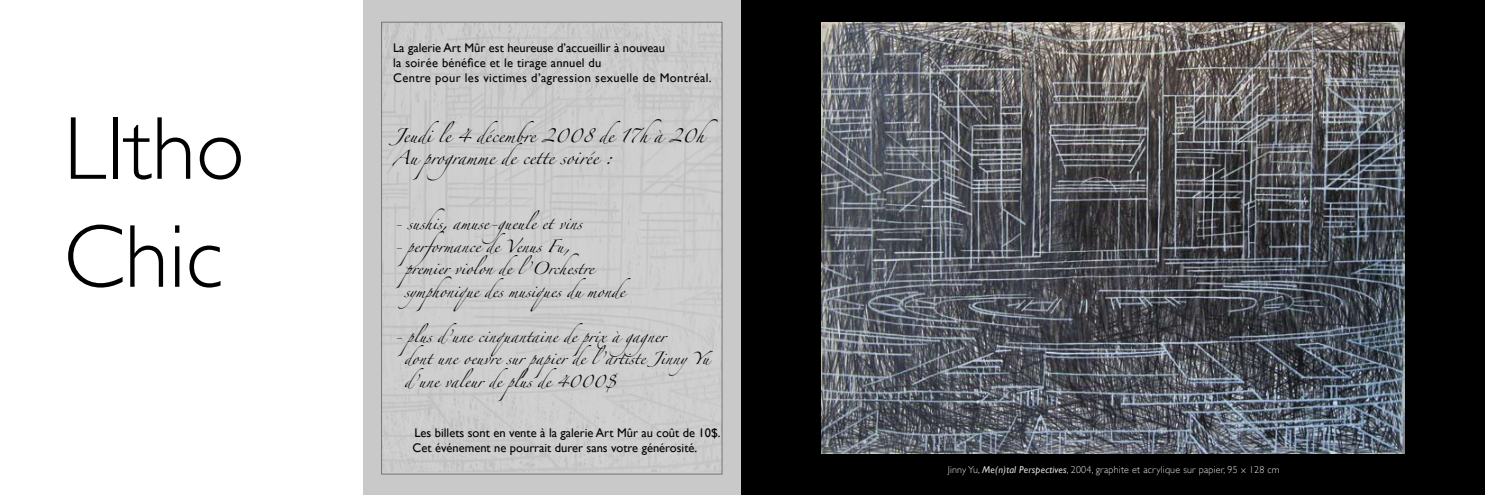
<style>
.page{position:relative;width:1485px;height:495px;background:#fff}
.page>*{position:absolute;margin:0;border:0;box-sizing:border-box;transform-origin:0 0}
.t1{font:300 90px/108px "Gill Sans";color:#000}
.t2{font:12.5px/15px "Gill Sans";letter-spacing:.02em;color:#000}
.t3{font:12.5px/15px "Gill Sans";color:#000}
.t4{font:12.5px/22.5px "Zapfino";color:#000}
.t5{font:11.25px/22.5px "Zapfino";color:#000}
.t6{font:300 10px "Gill Sans";letter-spacing:.02em;color:#e3e3e4}
.s1{font-weight:400;font-style:italic}
</style>
<div class="page">
<div style="left:363px;top:0;width:379px;height:495px;background:#c9c9ca"></div>
<div style="left:742px;top:0;width:743px;height:495px;background:#000"></div>
<img style="left:822px;top:22px;width:583px;height:431px">
<div style="left:381px;top:22px;width:341px;height:452px;background:#cfcecf;border:1px solid #686869"></div>
<h1 class="t1" style="left:64px;top:95px;width:182px">LItho<br>Chic</h1>
<p class="t2" style="left:393px;top:40px;width:320px">La galerie Art Mûr est heureuse d’accueillir à nouveau<br>la soirée bénéfice et le tirage annuel du<br>Centre pour les victimes d’agression sexuelle de Montréal.</p>
<p class="t4" style="left:393px;top:126px;width:326px">Jeudi le 4 décembre 2008 de 17hà 20h<br>Au programme de cette soirée :</p>
<p class="t5" style="left:393px;top:214px;width:191px">- sushis, amuse-gueule et vins</p>
<p class="t5" style="left:404px;top:236px;width:228px;text-indent:-11px">- performance de Venus Fu,<br>premier violon de l’Orchestre symphonique des musiques du monde</p>
<p class="t5" style="left:404px;top:326px;width:310px;text-indent:-11px">- plus d’une cinquantaine de prix à gagner<br>dont une oeuvre sur papier de l’artiste JinnyYu d’une valeur de plus de 4000$</p>
<p class="t3" style="left:413px;top:425px;width:310px">Les billets sont en vente à la galerie Art Mûr au coût de 10$.<br>Cet événement ne pourrait durer sans votre générosité.</p>
<p class="t6" style="left:948px;top:464px;width:333px">Jinny Yu, <span class="s1">Me(n)tal Perspectives</span>, 2004, graphite et acrylique sur papier, 95 x 128 cm</p>
</div>
